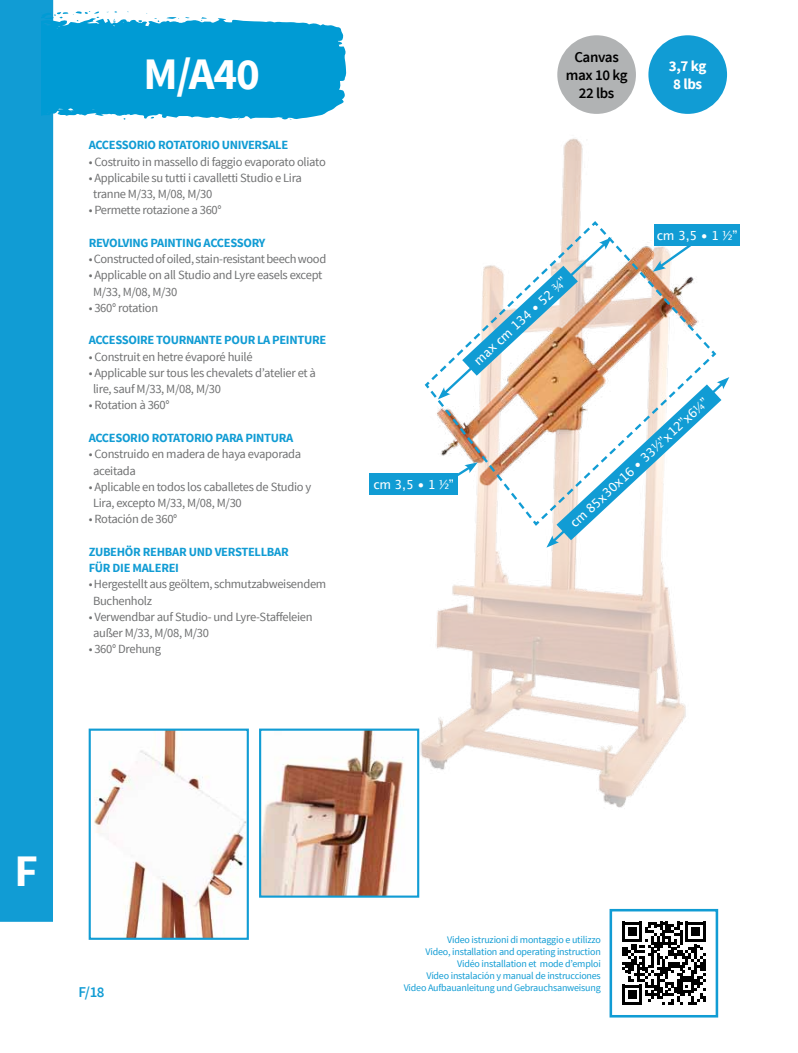
<style>
.page{position:relative;width:798px;height:1053px;background:#fff}
.page>*{position:absolute;margin:0;border:0;box-sizing:border-box;transform-origin:0 0}
.t1{font:700 45px "Source Sans Pro";color:#fff}
.t2{font:600 15px/18px "Source Sans Pro";letter-spacing:-.025em;color:#000;text-align:center}
.t3{font:700 15px "Source Sans Pro";color:#fff}
.t4{font:600 15px "Source Sans Pro";color:#119cd4}
.t5{font:12.5px/16.2px "Source Sans Pro";letter-spacing:-.025em;color:#707172}
.t6{font:700 12.5px "Source Sans Pro";letter-spacing:-.035em;color:#119cd4}
.t7{font:12.5px "Lucida Grande";color:#fff}
.t8{font:10px/12px "Source Sans Pro";letter-spacing:-.02em;color:#119cd4;text-align:right}
</style>
<div class="page">
<div style="left:0;top:0;width:53px;height:921px;background:#119cd4"></div>
<div style="left:557px;top:35px;width:78px;height:79px;background:#b1b3b4;border-radius:50%"></div>
<div style="left:648px;top:35px;width:78px;height:79px;background:#119cd4;border-radius:50%"></div>
<svg style="left:42px;top:11px;width:305px;height:109px"></svg>
<img style="left:419px;top:138px;width:267px;height:696px">
<img style="left:262px;top:731px;width:142px;height:163px">
<div style="left:259px;top:728px;width:160px;height:169px;border:2px solid #119cd4"></div>
<img style="left:94px;top:731px;width:152px;height:205px">
<div style="left:89px;top:728px;width:160px;height:211px;border:2px solid #119cd4"></div>
<svg style="left:622px;top:921px;width:83px;height:83px"></svg>
<div style="left:609px;top:908px;width:109px;height:109px;border:3px solid #119cd4"></div>
<div style="left:654px;top:224px;width:85px;height:21px;background:#119cd4"></div>
<div style="left:369px;top:473px;width:89px;height:22px;background:#119cd4"></div>
<svg style="left:423px;top:219px;width:263px;height:308px"></svg>
<svg style="left:427px;top:224px;width:302px;height:323px"></svg>
<h1 class="t1" style="left:143px;top:45px;width:118px">M/A40</h1>
<p class="t6" style="left:89px;top:137px;width:15px">ACCESSORIO</p>
<p class="t6" style="left:158px;top:137px;width:8px">ROTATORIO</p>
<p class="t6" style="left:222px;top:137px;width:8px">UNIVERSALE</p>
<p class="t5" style="left:89px;top:153px;width:238px">• Costruito in massello di faggio evaporato oliato</p>
<p class="t5" style="left:93px;top:170px;width:210px;text-indent:-4px">• Applicabile su tutti i cavalletti Studio e Lira tranne M/33, M/08, M/30</p>
<p class="t5" style="left:89px;top:202px;width:134px">• Permette rotazione a 360°</p>
<p class="t6" style="left:89px;top:235px;width:15px">REVOLVING</p>
<p class="t6" style="left:150px;top:235px;width:8px">PAINTING</p>
<p class="t6" style="left:203px;top:235px;width:8px">ACCESSORY</p>
<p class="t5" style="left:89px;top:251px;width:239px">• Constructed of oiled, stain-resistant beech wood</p>
<p class="t5" style="left:93px;top:267px;width:231px;text-indent:-4px">• Applicable on all Studio and Lyre easels except<br>M/33, M/08, M/30</p>
<p class="t5" style="left:89px;top:300px;width:71px">• 360° rotation</p>
<p class="t6" style="left:89px;top:332px;width:15px">ACCESSOIRE</p>
<p class="t6" style="left:156px;top:332px;width:9px">TOURNANTE</p>
<p class="t6" style="left:224px;top:332px;width:9px">POUR</p>
<p class="t6" style="left:257px;top:332px;width:23px">LA PEINTURE</p>
<p class="t5" style="left:89px;top:348px;width:165px">• Construit en hetre évaporé huilé</p>
<p class="t5" style="left:93px;top:365px;width:224px;text-indent:-4px">• Applicable sur tous les chevalets d’atelier et à lire, sauf M/33, M/08, M/30</p>
<p class="t5" style="left:89px;top:397px;width:82px">• Rotation à 360°</p>
<p class="t6" style="left:89px;top:430px;width:15px">ACCESORIO</p>
<p class="t6" style="left:152px;top:430px;width:8px">ROTATORIO</p>
<p class="t6" style="left:215px;top:430px;width:8px">PARA</p>
<p class="t6" style="left:245px;top:430px;width:8px">PINTURA</p>
<p class="t5" style="left:93px;top:446px;width:209px;text-indent:-4px">• Construido en madera de haya evaporada aceitada</p>
<p class="t5" style="left:93px;top:478px;width:220px;text-indent:-4px">• Aplicable en todos los caballetes de Studio y<br>Lira, excepto M/33, M/08, M/30</p>
<p class="t5" style="left:89px;top:511px;width:90px">• Rotación de 360°</p>
<p class="t6" style="left:89px;top:543px;width:15px">ZUBEHÖR</p>
<p class="t6" style="left:143px;top:543px;width:9px">REHBAR</p>
<p class="t6" style="left:189px;top:543px;width:9px">UND</p>
<p class="t6" style="left:214px;top:543px;width:8px">VERSTELLBAR</p>
<p class="t6" style="left:89px;top:560px;width:8px">FÜR</p>
<p class="t6" style="left:113px;top:560px;width:37px">DIE MALEREI</p>
<p class="t5" style="left:93px;top:576px;width:234px;text-indent:-4px">• Hergestellt aus geöltem, schmutzabweisendem<br>Buchenholz</p>
<p class="t5" style="left:93px;top:608px;width:221px;text-indent:-4px">• Verwendbar auf Studio- und Lyre-Staffeleien außer M/33, M/08, M/30</p>
<p class="t5" style="left:89px;top:641px;width:74px">• 360° Drehung</p>
<p class="t2" style="left:565px;top:49px;width:63px">Canvas max 10 kg<br>22 lbs</p>
<p class="t3" style="left:668px;top:57px;width:39px">3,7 KG</p>
<p class="t3" style="left:673px;top:75px;width:30px">8 LBS</p>
<p class="t7" style="left:373px;top:477px;width:82px">cm 3,5 • 1 ½”</p>
<p class="t7" style="left:471px;top:357px;width:123px;rotate:-43deg">max cm 134 • 52 ¾”</p>
<p class="t7" style="left:656px;top:228px;width:82px">cm 3,5 • 1 ½”</p>
<p class="t7" style="left:567px;top:520px;width:185px;rotate:-43deg">cm 85x30x16 • 33½”x12”x6¼”</p>
<h1 class="t1" style="left:14px;top:842px;width:25px">F</h1>
<p class="t4" style="left:78px;top:982px;width:28px">F/18</p>
<p class="t8" style="left:403px;top:933px;width:198px">Video istruzioni di montaggio e utilizzo<br>Video, installation and operating instruction Vidéo installation et mode d’emploi<br>Vídeo instalación y manual de instrucciones Video Aufbauanleitung und Gebrauchsanweisung</p>
</div>
